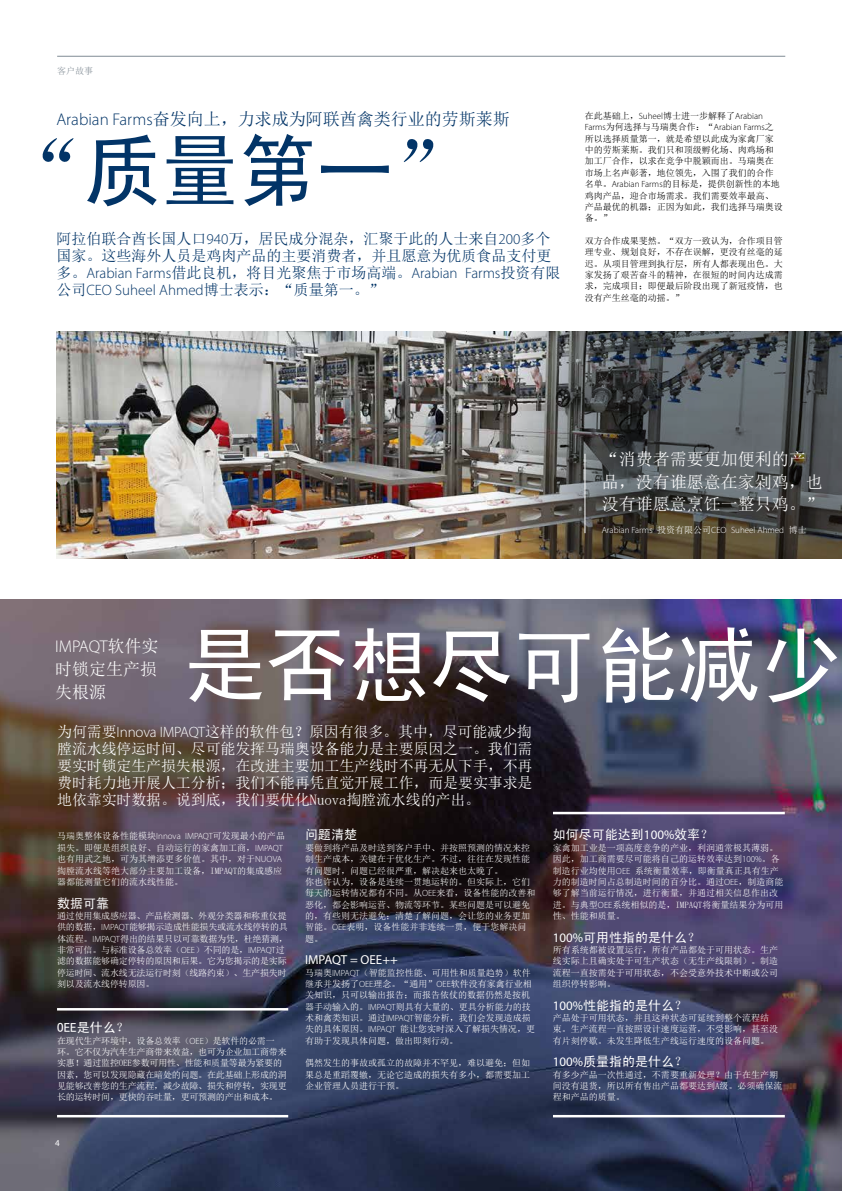
<style>
.page{position:relative;width:842px;height:1191px;background:#fff}
.page>*{position:absolute;margin:0;border:0;box-sizing:border-box;transform-origin:0 0}
.t1{font:83.3px "Sim Hei";letter-spacing:-.01em;color:#fff}
.t2{font:78.1px "Sim Hei";color:#023467}
.t3{font:17px/22.7px "Sim Sun";color:#fff}
.t4{font:17px "Sim Sun";color:#023467}
.t5{font:300 17px "Myriad Pro";letter-spacing:-.01em;color:#fff}
.t6{font:15px/17px "Sim Sun";letter-spacing:-.01em;color:#fff;text-align:justify}
.t7{font:15px/17px "Sim Sun";color:#023467}
.t8{font:300 15px "Myriad Pro";color:#023467}
.t9{font:13px "Sim Hei";color:#fff}
.t10{font:13px "Myriad Pro";color:#fff}
.t11{font:9px/11.3px "Sim Sun";color:#fff}
.t12{font:9px/11.3px "Sim Sun";letter-spacing:-.02em;color:#fff}
.t13{font:9px/11.3px "Sim Sun";color:#000}
.t14{font:300 9px "Myriad Pro";color:#fff}
.t15{font:300 9px "Myriad Pro";color:#000}
.t16{font:9px "Sim Sun";color:#808b94}
.t17{font:9px "Myriad Pro";color:#fff}
.s1{font-family:"Myriad Pro";font-weight:300}
.s2{font-family:"Sim Sun";font-weight:400}
.s3{font-family:"Myriad Pro"}
</style>
<div class="page">
<img style="left:56px;top:332px;width:336px;height:227px">
<img style="left:392px;top:332px;width:450px;height:227px">
<img style="left:0;top:600px;width:601px;height:591px">
<img style="left:601px;top:599px;width:241px;height:592px">
<hr style="left:57px;top:56px;width:728px;height:1px;background:#808b94">
<hr style="left:553px;top:1115px;width:232px;height:2px;background:#fff">
<hr style="left:553px;top:812px;width:232px;height:2px;background:#fff">
<hr style="left:57px;top:1115px;width:231px;height:2px;background:#fff">
<hr style="left:57px;top:1008px;width:231px;height:2px;background:#fff">
<img style="left:841px;top:723px;width:1px;height:179px">
<hr style="left:585px;top:454px;width:1px;height:79px;background:#fff">
<p class="t16" style="left:57px;top:66px;width:38px">客户故事</p>
<h3 class="t4" style="left:56px;top:110px;width:455px"><span class="s1">Arabian Farms</span>奋发向上，力求成为阿联酋禽类行业的劳斯莱斯</h3>
<h2 class="t2" style="left:6px;top:131px;width:466px">“质量第一”</h2>
<h3 class="t7" style="left:56px;top:230px;width:496px">阿拉伯联合酋长国人口<span class="s1">940</span>万，居民成分混杂，汇聚于此的人士来自<span class="s1">200</span>多个国家。这些海外人员是鸡肉产品的主要消费者，并且愿意为优质食品支付更</h3>
<h3 class="t8" style="left:56px;top:264px;width:506px"><span class="s2">多。</span>Arabian Farms<span class="s2">借此良机，将目光聚焦于市场高端。</span>Arabian Farms<span class="s2">投资有限</span></h3>
<h3 class="t7" style="left:56px;top:281px;width:329px">公司<span class="s1">CEO Suheel Ahmed</span>博士表示：“质量第一。”</h3>
<p class="t13" style="left:585px;top:110px;width:180px">在此基础上，<span class="s1">Suheel</span>博士进一步解释了<span class="s1">Arabian</span></p>
<p class="t15" style="left:585px;top:122px;width:191px">Farms<span class="s2">为何选择与马瑞奥合作：“</span>Arabian Farms<span class="s2">之</span></p>
<p class="t13" style="left:585px;top:133px;width:199px">所以选择质量第一，就是希望以此成为家禽厂家中的劳斯莱斯。我们只和顶级孵化场、肉鸡场和加工厂合作，以求在竞争中脱颖而出。马瑞奥在市场上名声彰著，地位领先，入围了我们的合作名单。<span class="s1">Arabian Farms</span>的目标是，提供创新性的本地鸡肉产品，迎合市场需求。我们需要效率最高、产品最优的机器；正因为如此，我们选择马瑞奥设备。”</p>
<p class="t13" style="left:585px;top:235px;width:199px;text-align:justify">双方合作成果斐然。“双方一致认为，合作项目管理专业、规划良好，不存在误解，更没有丝毫的延迟。从项目管理到执行层，所有人都表现出色。大家发扬了艰苦奋斗的精神，在很短的时间内达成需求，完成项目；即便最后阶段出现了新冠疫情，也没有产生丝毫的动摇。”</p>
<h3 class="t3" style="left:602px;top:447px;width:222px">“消费者需要更加便利的产品，没有谁愿意在家剁鸡，也没有谁愿意烹饪一整只鸡。”</h3>
<p class="t14" style="left:602px;top:525px;width:206px">Arabian Farms <span class="s2">投资有限公司</span>CEO Suheel Ahmed <span class="s2">博士</span></p>
<h3 class="t5" style="left:55px;top:636px;width:105px">IMPAQT<span class="s2">软件实</span></h3>
<h3 class="t3" style="left:55px;top:657px;width:104px">时锁定生产损失根源</h3>
<h1 class="t1" style="left:183px;top:623px;width:662px">是否想尽可能减少</h1>
<h3 class="t6" style="left:57px;top:723px;width:477px">为何需要<span class="s1">Innova IMPAQT</span>这样的软件包？原因有很多。其中，尽可能减少掏膛流水线停运时间、尽可能发挥马瑞奥设备能力是主要原因之一。我们需要实时锁定生产损失根源，在改进主要加工生产线时不再无从下手，不再费时耗力地开展人工分析；我们不能再凭直觉开展工作，而是要实事求是地依靠实时数据。说到底，我们要优化Nuova掏膛流水线的产出。</h3>
<p class="t11" style="left:57px;top:830px;width:229px">马瑞奥整体设备性能模块<span class="s1">Innova IMPAQT</span>可发现最小的产品损失。即便是组织良好、自动运行的家禽加工商，<span class="s1">IMPAQT</span>也有用武之地，可为其增添更多价值。其中，对于<span class="s1">NUOVA</span>掏膛流水线等绝大部分主要加工设备，IMPAQT的集成感应器都能测量它们的流水线性能。</p>
<h3 class="t9" style="left:57px;top:896px;width:53px">数据可靠</h3>
<p class="t12" style="left:57px;top:910px;width:232px">通过使用集成感应器、产品检测器、外观分类器和称重仪提供的数据，<span class="s1">IMPAQT</span>能够揭示造成性能损失或流水线停转的具体流程。<span class="s1">IMPAQT</span>得出的结果只以可靠数据为凭，杜绝猜测，非常可信。与标准设备总效率（<span class="s1">OEE</span>）不同的是，<span class="s1">IMPAQT</span>过滤的数据能够确定停转的原因和后果。它为您揭示的是实际停运时间、流水线无法运行时刻（线路约束）、生产损失时刻以及流水线停转原因。</p>
<h3 class="t9" style="left:57px;top:1021px;width:73px">OEE是什么？</h3>
<p class="t12" style="left:57px;top:1034px;width:231px">在现代生产环境中，设备总效率（<span class="s1">OEE</span>）是软件的必需一<br>环。它不仅为汽车生产商带来效益，也可为企业加工商带来实惠！通过监控OEE参数可用性、性能和质量等最为紧要的因素，您可以发现隐藏在暗处的问题。在此基础上形成的洞见能够改善您的生产流程，减少故障、损失和停转，实现更长的运转时间，更快的吞吐量，更可预测的产出和成本。</p>
<h3 class="t9" style="left:305px;top:828px;width:53px">问题清楚</h3>
<p class="t11" style="left:305px;top:842px;width:232px">要做到将产品及时送到客户手中、并按照预测的情况来控制生产成本，关键在于优化生产。不过，往往在发现性能有问题时，问题已经很严重，解决起来也太晚了。<br>你也许认为，设备是连续一贯地运转的。但实际上，它们每天的运转情况都有不同。从<span class="s1">OEE</span>来看，设备性能的改善和恶化，都会影响运营、物流等环节。某些问题是可以避免的，有些则无法避免；清楚了解问题，会让您的业务更加智能。<span class="s1">OEE</span>表明，设备性能并非连续一贯，便于您解决问题。</p>
<h3 class="t10" style="left:305px;top:952px;width:94px">IMPAQT = OEE++</h3>
<p class="t11" style="left:305px;top:966px;width:232px">马瑞奥<span class="s1">IMPAQT</span>（智能监控性能、可用性和质量趋势）软件继承并发扬了<span class="s1">OEE</span>理念。“通用”<span class="s1">OEE</span>软件没有家禽行业相关知识，只可以输出报告；而报告依仗的数据仍然是按机器手动输入的。<span class="s1">IMPAQT</span>则具有大量的、更具分析能力的技术和禽类知识。通过<span class="s1">IMPAQT</span>智能分析，我们会发现造成损失的具体原因。<span class="s1">IMPAQT</span> 能让您实时深入了解损失情况，更有助于发现具体问题，做出即刻行动。</p>
<p class="t11" style="left:305px;top:1057px;width:226px;text-align:justify">偶然发生的事故或孤立的故障并不罕见，难以避免；但如果总是重蹈覆辙，无论它造成的损失有多小，都需要加工企业管理人员进行干预。</p>
<p class="t17" style="left:55px;top:1137px;width:6px">4</p>
<h3 class="t9" style="left:553px;top:828px;width:162px">如何尽可能达到<span class="s3">100%</span>效率？</h3>
<p class="t11" style="left:553px;top:842px;width:232px">家禽加工业是一项高度竞争的产业，利润通常极其薄弱。因此，加工商需要尽可能将自己的运转效率达到<span class="s1">100%</span>。各制造行业均使用<span class="s1">OEE</span> 系统衡量效率，即衡量真正具有生产力的制造时间占总制造时间的百分比。通过<span class="s1">OEE</span>，制造商能够了解当前运行情况，进行衡量，并通过相关信息作出改进。与典型<span class="s1">OEE</span>系统相似的是，IMPAQT将衡量结果分为可用性、性能和质量。</p>
<h3 class="t9" style="left:553px;top:930px;width:149px"><span class="s3">100%</span>可用性指的是什么？</h3>
<p class="t11" style="left:553px;top:944px;width:226px;text-align:justify">所有系统都被设置运行，所有产品都处于可用状态。生产线实际上且确实处于可生产状态（无生产线限制）。制造流程一直按需处于可用状态，不会受意外技术中断或公司组织停转影响。</p>
<h3 class="t9" style="left:553px;top:998px;width:136px"><span class="s3">100%</span>性能指的是什么？</h3>
<p class="t11" style="left:553px;top:1012px;width:226px">产品处于可用状态，并且这种状态可延续到整个流程结束。生产流程一直按照设计速度运营，不受影响，甚至没有片刻停歇。未发生降低生产线运行速度的设备问题。</p>
<h3 class="t9" style="left:553px;top:1055px;width:136px"><span class="s3">100%</span>质量指的是什么？</h3>
<p class="t11" style="left:553px;top:1068px;width:231px">有多少产品一次性通过，不需要重新处理？由于在生产期间没有退货，所以所有售出产品都要达到A级。必须确保流程和产品的质量。</p>
</div>
